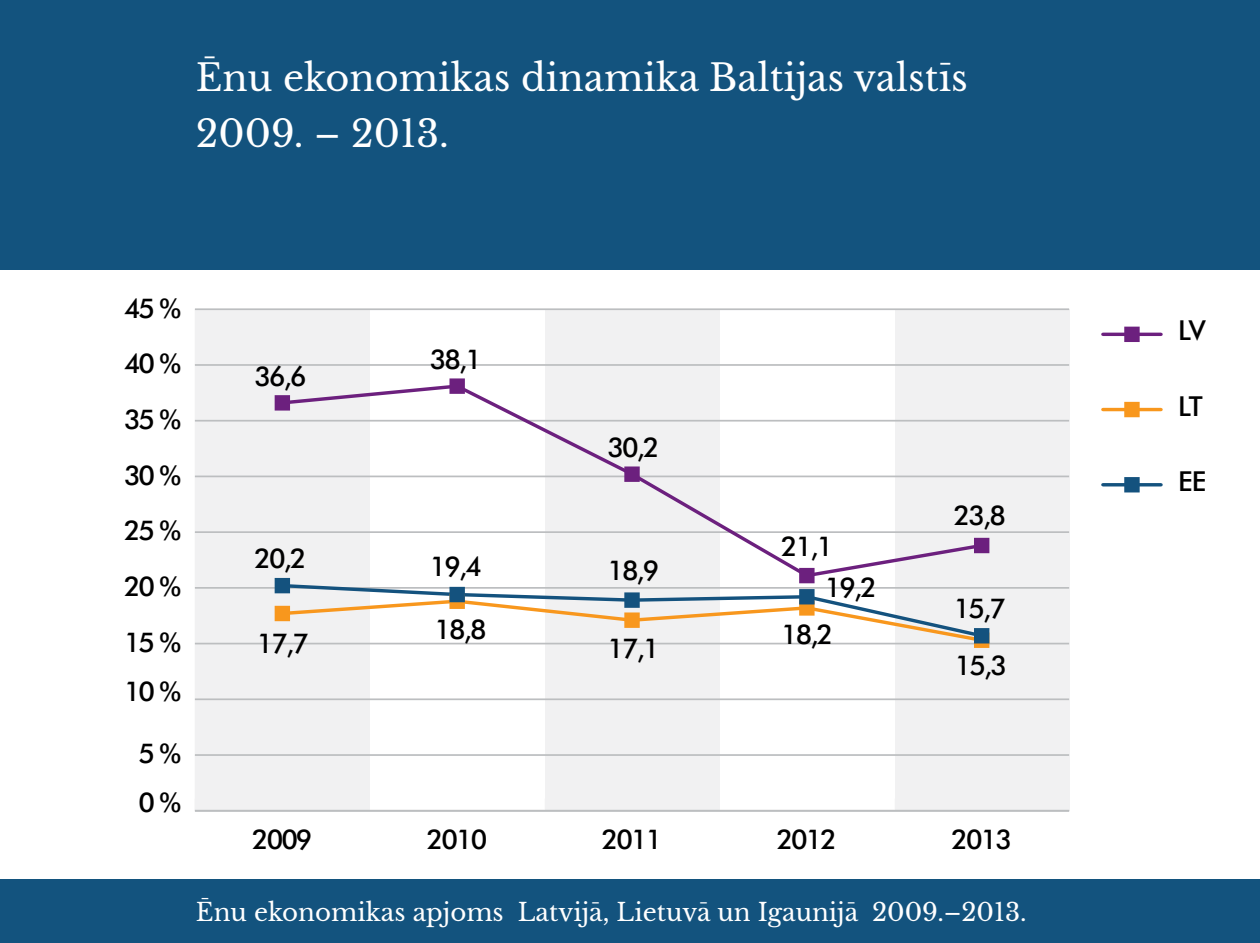
<style>
.page{position:relative;width:1260px;height:943px;background:#fff}
.page>*{position:absolute;margin:0;border:0;box-sizing:border-box;transform-origin:0 0}
.t1{font:36.75px/56px "Libre Baskerville";color:#fff}
.t2{font:500 27.3px "Futura TL";letter-spacing:-.07em;color:#000}
.t3{font:24.5px "Libre Baskerville";color:#fff}
</style>
<div class="page">
<div style="left:0;top:0;width:1260px;height:270px;background:#13537e"></div>
<div style="left:0;top:880px;width:1260px;height:63px;background:#13537e"></div>
<div style="left:195px;top:309px;width:175px;height:501px;background:#f1f1f2"></div>
<div style="left:545px;top:309px;width:175px;height:501px;background:#f1f1f2"></div>
<div style="left:895px;top:309px;width:175px;height:501px;background:#f1f1f2"></div>
<hr style="left:195px;top:809px;width:874px;height:2px;background:#bcbec0">
<hr style="left:195px;top:754px;width:874px;height:2px;background:#bcbec0">
<hr style="left:195px;top:698px;width:874px;height:2px;background:#bcbec0">
<hr style="left:195px;top:642px;width:874px;height:2px;background:#bcbec0">
<hr style="left:195px;top:587px;width:874px;height:1px;background:#bcbec0">
<hr style="left:195px;top:531px;width:874px;height:2px;background:#bcbec0">
<hr style="left:195px;top:475px;width:874px;height:2px;background:#bcbec0">
<hr style="left:195px;top:420px;width:874px;height:1px;background:#bcbec0">
<hr style="left:195px;top:364px;width:874px;height:2px;background:#bcbec0">
<hr style="left:195px;top:308px;width:874px;height:2px;background:#bcbec0">
<svg style="left:1103px;top:332px;width:58px;height:4px"></svg>
<hr style="left:1103px;top:408px;width:58px;height:3px;background:#f8971d">
<hr style="left:1103px;top:483px;width:58px;height:3px;background:#14527e">
<svg style="left:279px;top:385px;width:707px;height:258px"></svg>
<div style="left:1127px;top:329px;width:10px;height:10px;background:#6c207e"></div>
<div style="left:1124px;top:326px;width:16px;height:16px;border:5px solid #6c207e"></div>
<div style="left:277px;top:398px;width:10px;height:10px;background:#6c207e"></div>
<div style="left:275px;top:395px;width:15px;height:15px;border:5px solid #6c207e"></div>
<div style="left:452px;top:381px;width:10px;height:10px;background:#6c207e"></div>
<div style="left:449px;top:378px;width:16px;height:16px;border:5px solid #6c207e"></div>
<div style="left:627px;top:469px;width:10px;height:10px;background:#6c207e"></div>
<div style="left:624px;top:466px;width:16px;height:16px;border:5px solid #6c207e"></div>
<div style="left:802px;top:570px;width:10px;height:10px;background:#6c207e"></div>
<div style="left:799px;top:568px;width:16px;height:15px;border:5px solid #6c207e"></div>
<div style="left:977px;top:540px;width:10px;height:10px;background:#6c207e"></div>
<div style="left:974px;top:538px;width:15px;height:15px;border:5px solid #6c207e"></div>
<div style="left:1124px;top:402px;width:16px;height:15px;border:5px solid #f8971d"></div>
<div style="left:277px;top:608px;width:10px;height:10px;background:#f8971d"></div>
<div style="left:275px;top:605px;width:15px;height:16px;border:5px solid #f8971d"></div>
<div style="left:452px;top:596px;width:10px;height:10px;background:#bc8536"></div>
<div style="left:449px;top:593px;width:16px;height:16px;border:5px solid #f8971d"></div>
<div style="left:627px;top:615px;width:10px;height:10px;background:#f8971d"></div>
<div style="left:624px;top:612px;width:16px;height:16px;border:5px solid #f8971d"></div>
<div style="left:802px;top:602px;width:10px;height:11px;background:#f8971d"></div>
<div style="left:799px;top:600px;width:16px;height:15px;border:5px solid #f8971d"></div>
<div style="left:974px;top:632px;width:15px;height:16px;border:5px solid #f8971d"></div>
<div style="left:1124px;top:477px;width:16px;height:15px;border:5px solid #14527e"></div>
<div style="left:277px;top:580px;width:10px;height:10px;background:#14527e"></div>
<div style="left:275px;top:578px;width:15px;height:15px;border:5px solid #14527e"></div>
<div style="left:452px;top:589px;width:10px;height:10px;background:#14527e"></div>
<div style="left:449px;top:587px;width:16px;height:15px;border:5px solid #14527e"></div>
<div style="left:627px;top:595px;width:10px;height:10px;background:#14527e"></div>
<div style="left:624px;top:592px;width:16px;height:16px;border:5px solid #14527e"></div>
<div style="left:802px;top:591px;width:10px;height:11px;background:#14527e"></div>
<div style="left:799px;top:589px;width:16px;height:15px;border:5px solid #14527e"></div>
<div style="left:977px;top:630px;width:10px;height:11px;background:#14527e"></div>
<div style="left:974px;top:628px;width:15px;height:15px;border:5px solid #14527e"></div>
<h1 class="t1" style="left:196px;top:50px;width:774px">Ēnu ekonomikas dinamika Baltijas valstīs<br>2009. – 2013.</h1>
<p class="t2" style="left:124px;top:290px;width:59px">45 %</p>
<p class="t2" style="left:124px;top:346px;width:59px">40 %</p>
<p class="t2" style="left:124px;top:402px;width:59px">35 %</p>
<p class="t2" style="left:124px;top:457px;width:59px">30 %</p>
<p class="t2" style="left:124px;top:513px;width:59px">25 %</p>
<p class="t2" style="left:124px;top:569px;width:59px">20 %</p>
<p class="t2" style="left:124px;top:624px;width:59px">15 %</p>
<p class="t2" style="left:124px;top:673px;width:59px">10 %</p>
<p class="t2" style="left:139px;top:736px;width:44px">5 %</p>
<p class="t2" style="left:139px;top:784px;width:44px">0 %</p>
<p class="t2" style="left:255px;top:359px;width:54px">36,6</p>
<p class="t2" style="left:255px;top:541px;width:54px">20,2</p>
<p class="t2" style="left:257px;top:625px;width:54px">17,7</p>
<p class="t2" style="left:430px;top:342px;width:54px">38,1</p>
<p class="t2" style="left:608px;top:429px;width:54px">30,2</p>
<p class="t2" style="left:430px;top:549px;width:54px">19,4</p>
<p class="t2" style="left:607px;top:552px;width:54px">18,9</p>
<p class="t2" style="left:435px;top:612px;width:54px">18,8</p>
<p class="t2" style="left:608px;top:631px;width:54px">17,1</p>
<p class="t2" style="left:781px;top:529px;width:54px">21,1</p>
<p class="t2" style="left:825px;top:570px;width:54px">19,2</p>
<p class="t2" style="left:781px;top:617px;width:54px">18,2</p>
<p class="t2" style="left:954px;top:498px;width:54px">23,8</p>
<p class="t2" style="left:954px;top:591px;width:54px">15,7</p>
<p class="t2" style="left:955px;top:648px;width:54px">15,3</p>
<p class="t2" style="left:252px;top:822px;width:62px">2009</p>
<p class="t2" style="left:427px;top:822px;width:62px">2010</p>
<p class="t2" style="left:602px;top:822px;width:62px">2011</p>
<p class="t2" style="left:777px;top:822px;width:62px">2012</p>
<p class="t2" style="left:952px;top:822px;width:62px">2013</p>
<p class="t3" style="left:196px;top:896px;width:832px">Ēnu ekonomikas apjoms Latvijā, Lietuvā un Igaunijā 2009.–2013.</p>
<p class="t2" style="left:1178px;top:313px;width:29px">LV</p>
<p class="t2" style="left:1178px;top:388px;width:26px">LT</p>
<p class="t2" style="left:1178px;top:463px;width:30px">EE</p>
</div>
